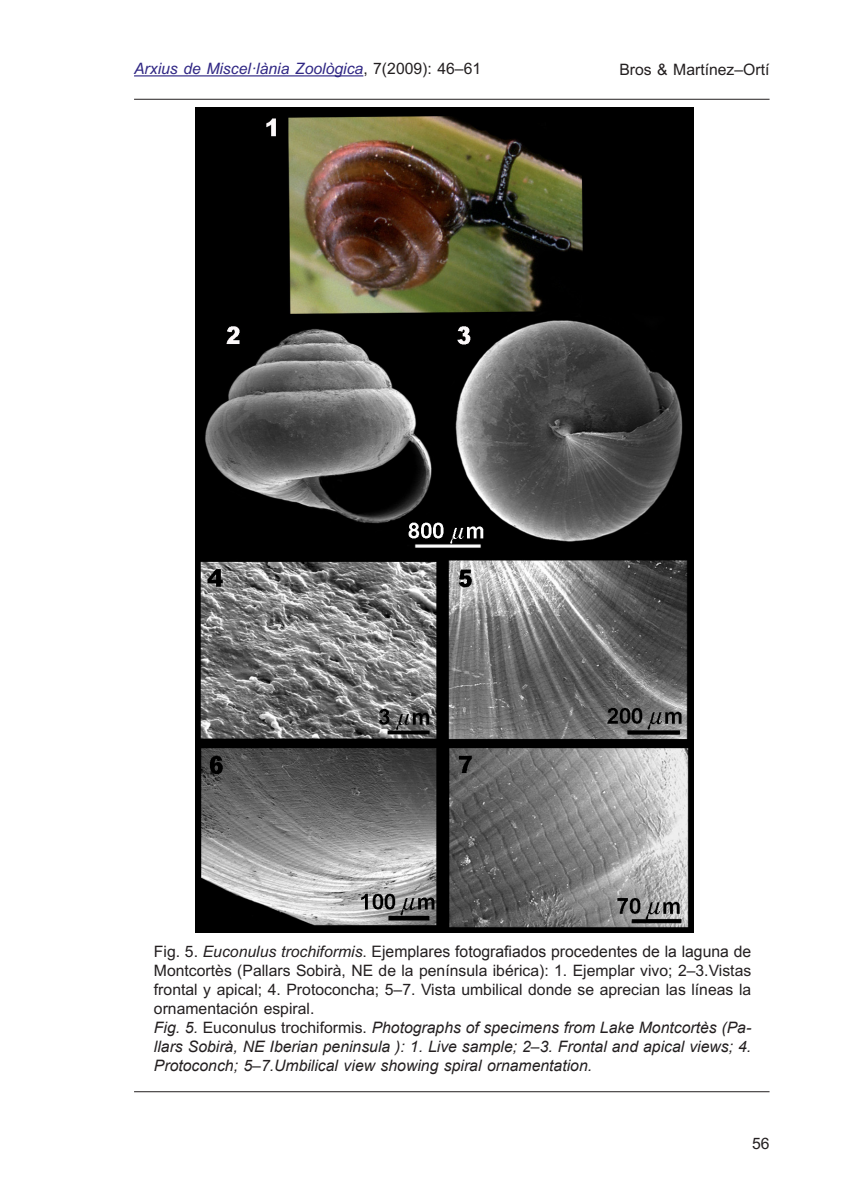
<style>
.page{position:relative;width:844px;height:1191px;background:#fff}
.page>*{position:absolute;margin:0;border:0;box-sizing:border-box;transform-origin:0 0}
.Peu_1_esp{font:15.75px/18.9px "Arial MT2";color:#231f20;text-align:justify}
.Peu_1_esp-2{font:15.75px/18.9px "Arial Italic MT2";color:#231f20;text-align:justify}
.t1{font:italic 15.75px "Arial";color:#302784}
.s1{font-family:"Arial MT2";font-style:normal;color:#231f20}
.s2{font-family:"Arial";font-style:italic}
.s3{font-family:"Arial"}
.s4{font-family:"Arial MT2"}
</style>
<div class="page">
<hr style="left:134px;top:75px;width:229px;height:1px;background:#302784">
<hr style="left:134px;top:99px;width:635px;height:1px;background:#231f20">
<hr style="left:134px;top:1091px;width:635px;height:1px;background:#231f20">
<img style="left:195px;top:108px;width:498px;height:824px">
<p class="t1" style="left:134px;top:58px;width:348px">Arxius de Miscel·lània Zoològica<span class="s1">, 7(2009): 46–61</span></p>
<p class="Peu_1_esp" style="left:619px;top:60px;width:152px">Bros &amp; Martínez–Ortí</p>
<p class="Peu_1_esp" style="left:154px;top:942px;width:598px">Fig. 5. <span class="s2">Euconulus trochiformis</span><span class="s3">. Ejemplares fotografiados procedentes de la laguna de </span>Montcortès (Pallars Sobirà, NE de la península ibérica): 1. Ejemplar vivo; 2–3.Vistas frontal y apical; 4. Protoconcha; 5–7. Vista umbilical donde se aprecian las líneas la ornamentación espiral.</p>
<p class="Peu_1_esp-2" style="left:154px;top:1018px;width:598px">Fig. 5. <span class="s4">Euconulus trochiformis.</span> Photographs of specimens from Lake Montcortès (Pa&shy;llars Sobirà, NE Iberian peninsula ): 1. Live sample; 2<span class="s4">–</span>3. Frontal and apical views; 4.<br>Protoconch; 5<span class="s4">–</span>7.Umbilical view showing spiral ornamentation.</p>
<p class="Peu_1_esp" style="left:751px;top:1134px;width:19px">56</p>
</div>
